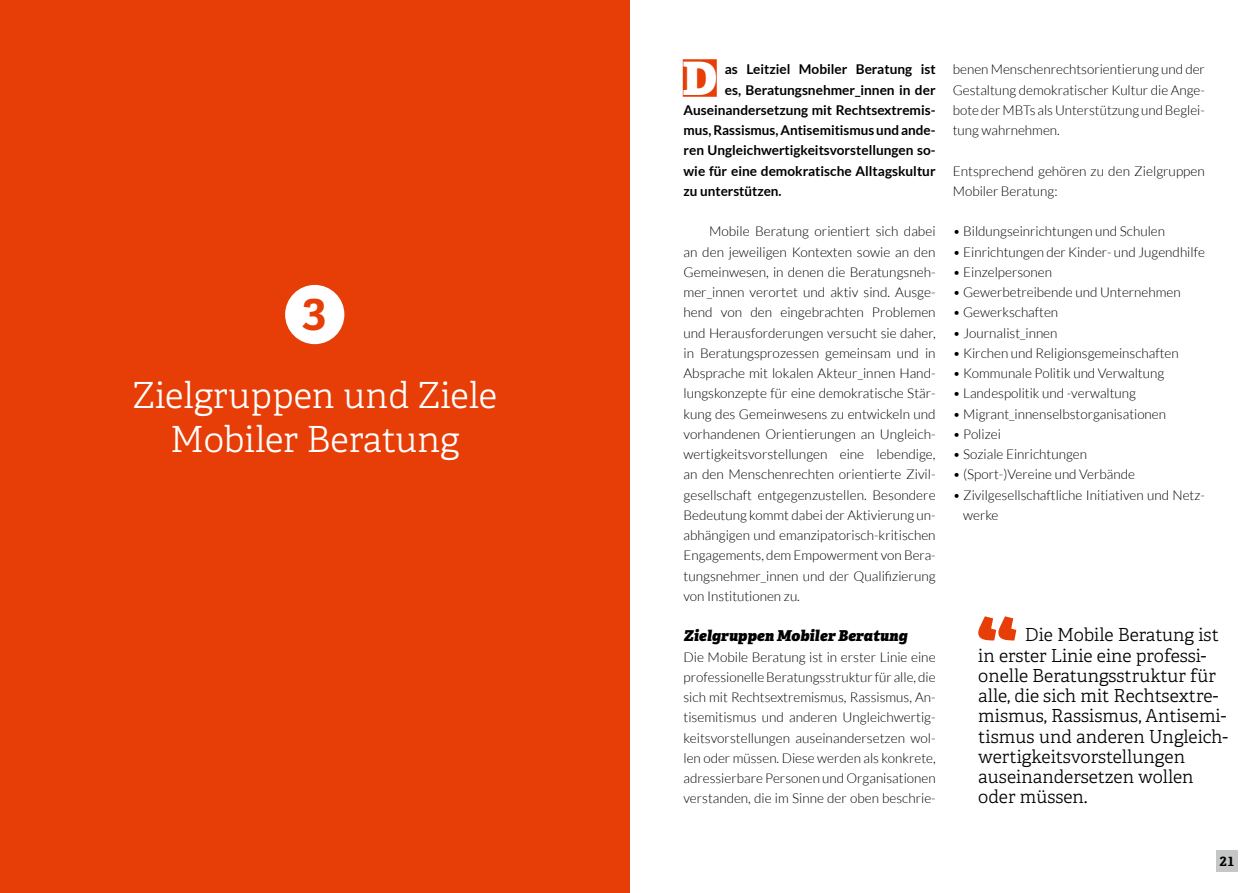
<style>
.page{position:relative;width:1259px;height:893px;background:#fff}
.page>*{position:absolute;margin:0;border:0;box-sizing:border-box;transform-origin:0 0}
.t1{font:800 46.05px "Adelle";color:#fff}
.t2{font:700 45px "Adelle";color:#e73e07}
.t3{font:300 36px/43.2px "Adelle";color:#fff;text-align:center}
.t4{font:300 18px/20.2px "Adelle";color:#000}
.t5{font:italic 800 15px "Adelle";color:#000}
.t6{font:300 13.5px/20.2px "Lato";color:#000;text-align:justify}
.t7{font:700 13.5px "Lato";color:#000}
.t8{font:700 13.5px "Adelle";color:#000}
</style>
<div class="page">
<div style="left:1216px;top:850px;width:21px;height:22px;background:#c5c6c6"></div>
<div style="left:0;top:0;width:630px;height:893px;background:#e73e07"></div>
<div style="left:683px;top:59px;width:34px;height:38px;background:#e73e07"></div>
<div style="left:285px;top:285px;width:59px;height:59px;background:#fff;border-radius:50%"></div>
<svg style="left:978px;top:616px;width:38px;height:24px"></svg>
<h2 class="t2" style="left:302px;top:285px;width:27px">3</h2>
<h3 class="t3" style="left:132px;top:375px;width:366px">Zielgruppen und Ziele<br>Mobiler Beratung</h3>
<h1 class="t1" style="left:683px;top:48px;width:36px">D</h1>
<p class="t7" style="left:725px;top:62px;width:212px">as Leitziel Mobiler Beratung ist</p>
<p class="t7" style="left:725px;top:82px;width:212px">es, Beratungsnehmer_innen in der</p>
<p class="t7" style="left:683px;top:102px;width:254px">Auseinandersetzung mit Rechtsextremis-</p>
<p class="t7" style="left:683px;top:122px;width:254px">mus, Rassismus, Antisemitismus und ande-</p>
<p class="t7" style="left:683px;top:143px;width:254px">ren Ungleichwertigkeitsvorstellungen so-</p>
<p class="t7" style="left:683px;top:163px;width:254px">wie für eine demokratische Alltagskultur</p>
<p class="t7" style="left:683px;top:183px;width:100px">zu unterstützen.</p>
<p class="t6" style="left:683px;top:221px;width:254px;text-indent:26px">Mobile Beratung orientiert sich dabei an den jeweiligen Kontexten sowie an den Gemeinwesen, in denen die Beratungsneh&shy;mer_innen verortet und aktiv sind. Ausge&shy;hend von den eingebrachten Problemen und Herausforderungen versucht sie daher, in Beratungsprozessen gemeinsam und in Absprache mit lokalen Akteur_innen Hand&shy;lungskonzepte für eine demokratische Stär&shy;kung des Gemeinwesens zu entwickeln und vorhandenen Orientierungen an Ungleich&shy;wertigkeitsvorstellungen eine lebendige, an den Menschenrechten orientierte Zivil&shy;gesellschaft entgegenzustellen. Besondere Bedeutung kommt dabei der Aktivierung un&shy;abhängigen und emanzipatorisch-kritischen Engagements, dem Empowerment von Bera&shy;tungsnehmer_innen und der Qualifizierung von Institutionen zu.</p>
<p class="t5" style="left:683px;top:626px;width:225px">Zielgruppen Mobiler Beratung</p>
<p class="t6" style="left:683px;top:647px;width:254px">Die Mobile Beratung ist in erster Linie eine professionelle Beratungsstruktur für alle, die sich mit Rechtsextremismus, Rassismus, An&shy;tisemitismus und anderen Ungleichwertig&shy;keitsvorstellungen auseinandersetzen wol&shy;len oder müssen. Diese werden als konkrete, adressierbare Personen und Organisationen verstanden, die im Sinne der oben beschrie-</p>
<p class="t6" style="left:952px;top:59px;width:254px">benen Menschenrechtsorientierung und der Gestaltung demokratischer Kultur die Ange&shy;bote der MBTs als Unterstützung und Beglei&shy;tung wahrnehmen.</p>
<p class="t6" style="left:952px;top:161px;width:254px">Entsprechend gehören zu den Zielgruppen<br>Mobiler Beratung:</p>
<p class="t6" style="left:952px;top:221px;width:214px">• Bildungseinrichtungen und Schulen</p>
<p class="t6" style="left:952px;top:242px;width:254px">• Einrichtungen der Kinder- und Jugendhilfe</p>
<p class="t6" style="left:952px;top:262px;width:101px">• Einzelpersonen</p>
<p class="t6" style="left:952px;top:282px;width:229px">• Gewerbetreibende und Unternehmen</p>
<p class="t6" style="left:952px;top:302px;width:107px">• Gewerkschaften</p>
<p class="t6" style="left:952px;top:323px;width:106px">• Journalist_innen</p>
<p class="t6" style="left:952px;top:343px;width:227px">• Kirchen und Religionsgemeinschaften</p>
<p class="t6" style="left:952px;top:363px;width:213px">• Kommunale Politik und Verwaltung</p>
<p class="t6" style="left:952px;top:383px;width:185px">• Landespolitik und -verwaltung</p>
<p class="t6" style="left:952px;top:404px;width:215px">• Migrant_innenselbstorganisationen</p>
<p class="t6" style="left:952px;top:424px;width:50px">• Polizei</p>
<p class="t6" style="left:952px;top:444px;width:136px">• Soziale Einrichtungen</p>
<p class="t6" style="left:952px;top:464px;width:184px">• (Sport-)Vereine und Verbände</p>
<p class="t6" style="left:963px;top:485px;width:243px;text-indent:-10px">• Zivilgesellschaftliche Initiativen und Netz&shy;werke</p>
<p class="t4" style="left:978px;top:625px;width:251px;text-indent:47px">Die Mobile Beratung ist in erster Linie eine professi&shy;onelle Beratungsstruktur für alle, die sich mit Rechtsextre&shy;mismus, Rassismus, Antisemi&shy;tismus und anderen Ungleich&shy;wertigkeitsvorstellungen auseinandersetzen wollen oder müssen.</p>
<p class="t8" style="left:1219px;top:853px;width:17px">21</p>
</div>
